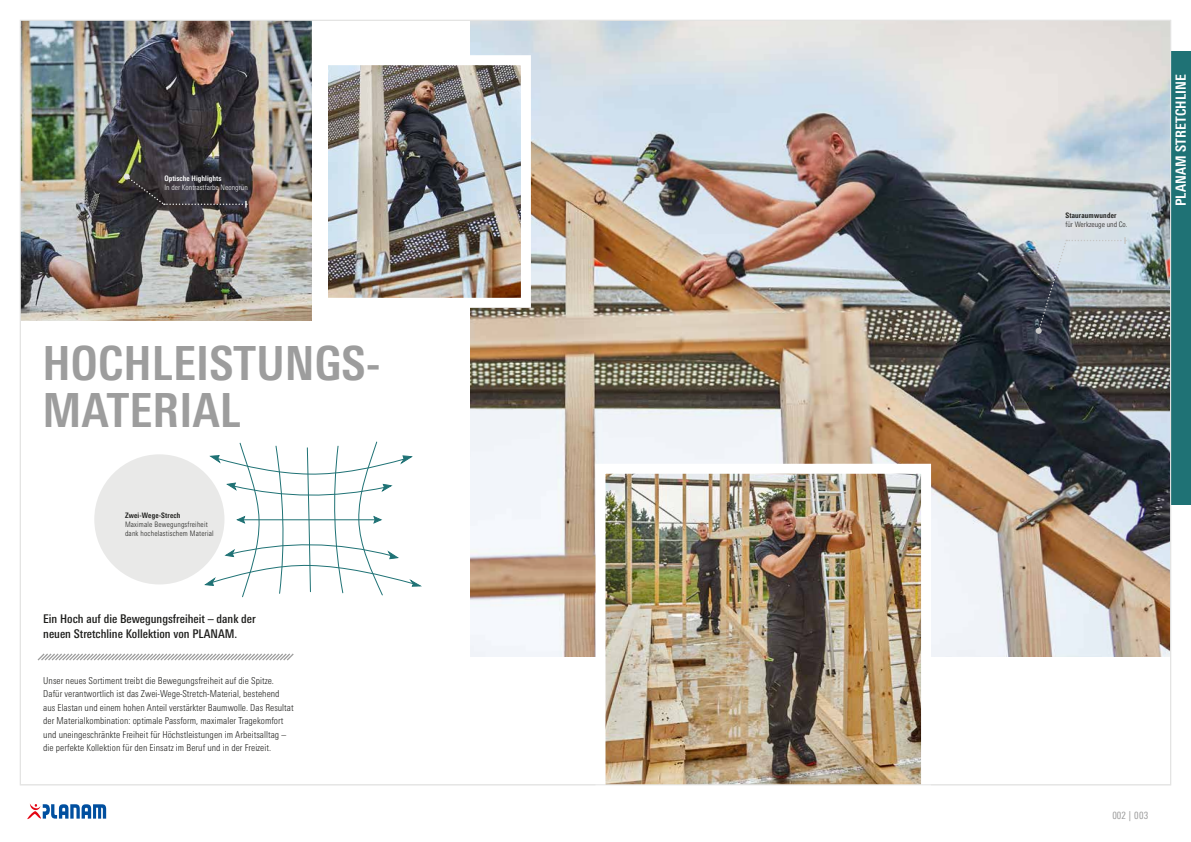
<style>
.page{position:relative;width:1191px;height:842px;background:#fff}
.page>*{position:absolute;margin:0;border:0;box-sizing:border-box;transform-origin:0 0}
.t1{font:700 condensed 47px/47.2px "Univers Next Pro";letter-spacing:.005em;color:#9d9d9d}
.t2{font:700 condensed 14px "Univers Next Pro";letter-spacing:.005em;color:#fff}
.t3{font:500 condensed 12px/15px "Univers Next Pro";color:#1d1d1b}
.t4{font:condensed 10px "Univers Next Pro";letter-spacing:.025em;color:#9d9d9d}
.t5{font:300 condensed 9.5px/13.5px "Univers Next Pro";letter-spacing:.005em;color:#1d1d1b}
.t6{font:300 condensed 7.5px/9px "Univers Next Pro";letter-spacing:.025em;color:#1d1d1b}
.t7{font:700 condensed 7.5px "Univers Next Pro";letter-spacing:.025em;color:#1d1d1b}
.t8{font:300 condensed 7.5px "Univers Next Pro";letter-spacing:.005em;color:#fff}
.t9{font:700 condensed 7.5px "Univers Next Pro";letter-spacing:.005em;color:#fff}
.t10{font:300 condensed 7.5px "Univers Next Pro";letter-spacing:.005em;color:#1d1d1b}
</style>
<div class="page">
<img style="left:471px;top:22px;width:698px;height:635px">
<div style="left:94px;top:454px;width:130px;height:130px;background:#e4e4e3;border-radius:50%"></div>
<svg style="left:203px;top:441px;width:219px;height:157px"></svg>
<svg style="left:37px;top:653px;width:257px;height:8px"></svg>
<img style="left:22px;top:22px;width:290px;height:298px">
<img style="left:606px;top:475px;width:314px;height:308px">
<img style="left:328px;top:50px;width:208px;height:263px">
<svg style="left:124px;top:174px;width:123px;height:34px;background:#3a363b"></svg>
<svg style="left:1035px;top:237px;width:91px;height:97px;background:#959ba1"></svg>
<div style="left:1171px;top:51px;width:20px;height:454px;background:#1f7275"></div>
<svg style="left:27px;top:804px;width:79px;height:15px"></svg>
<p class="t9" style="left:164px;top:174px;width:58px">Optische Highlights</p>
<p class="t8" style="left:164px;top:183px;width:85px">In der Kontrastfarbe Neongrün</p>
<h1 class="t1" style="left:43px;top:339px;width:340px">HOCHLEISTUNGS-<br>MATERIAL</h1>
<p class="t7" style="left:125px;top:511px;width:57px">Zwei-Wege-Strech</p>
<p class="t6" style="left:125px;top:520px;width:90px">Maximale Bewegungsfreiheit dank hochelastischem Material</p>
<p class="t3" style="left:43px;top:612px;width:214px">Ein Hoch auf die Bewegungsfreiheit – dank der neuen Stretchline Kollektion von PLANAM.</p>
<p class="t5" style="left:43px;top:674px;width:252px">Unser neues Sortiment treibt die Bewegungsfreiheit auf die Spitze.<br>Dafür verantwortlich ist das Zwei-Wege-Stretch-Material, bestehend aus Elastan und einem hohen Anteil verstärkter Baumwolle. Das Resultat der Materialkombination: optimale Passform, maximaler Tragekomfort und uneingeschränkte Freiheit für Höchstleistungen im Arbeitsalltag – die perfekte Kollektion für den Einsatz im Beruf und in der Freizeit.</p>
<p class="t7" style="left:1065px;top:211px;width:53px">Stauraumwunder</p>
<p class="t10" style="left:1065px;top:220px;width:64px">für Werkzeuge und Co.</p>
<h2 class="t2" style="left:1172px;top:206px;width:133px;rotate:-90deg">PLANAM STRETCHLINE</h2>
<p class="t4" style="left:1112px;top:809px;width:38px">002 | 003</p>
</div>
